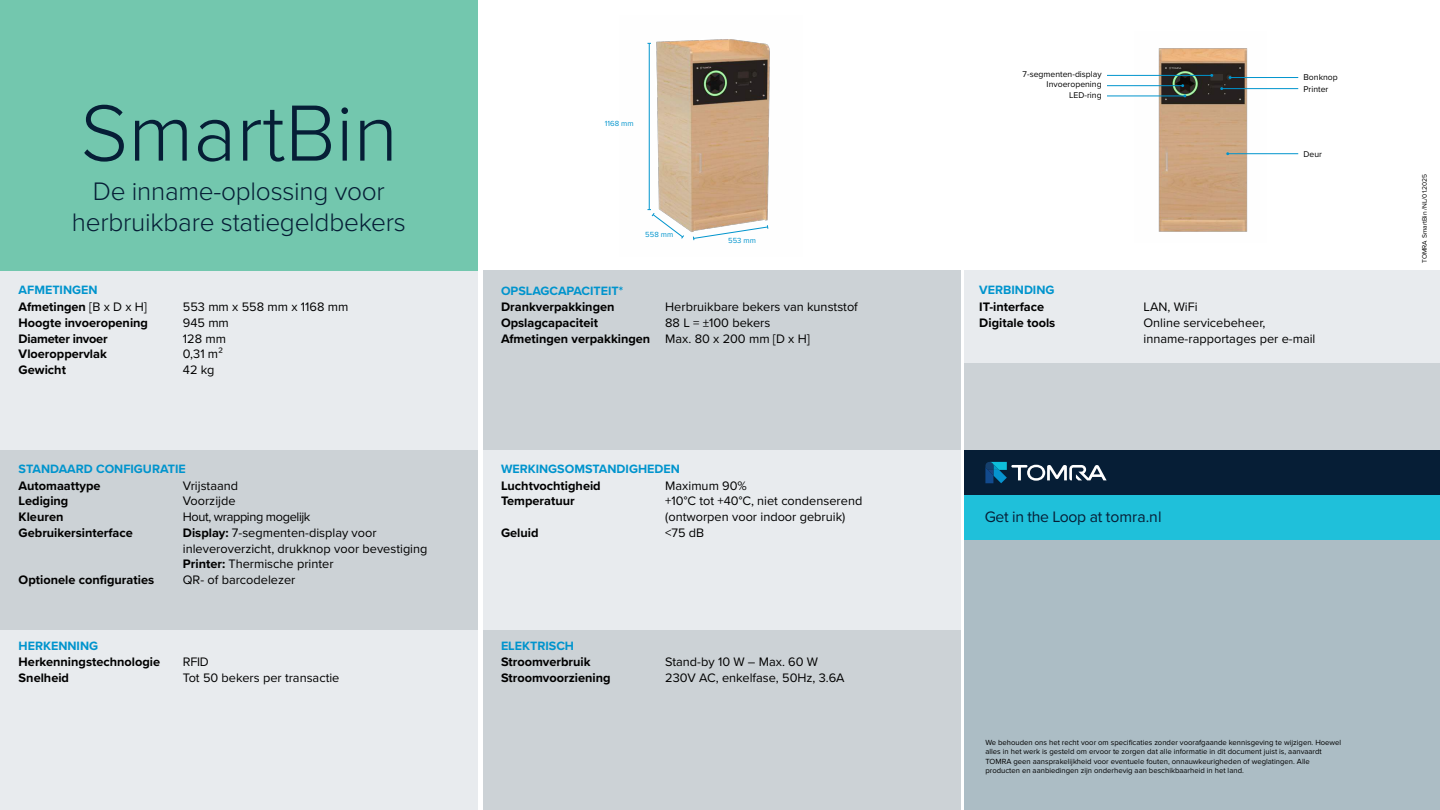
<style>
.page{position:relative;width:1440px;height:810px;background:#fff}
.page>*{position:absolute;margin:0;border:0;box-sizing:border-box;transform-origin:0 0}
.t1{font:300 82.5px "Proxima Nova";color:#061e36}
.t2{font:300 26.25px/31.5px "Proxima Nova";letter-spacing:-.01em;color:#061e36;text-align:center}
.t3{font:15.75px "Proxima Nova";letter-spacing:-.02em;color:#061e36}
.t4{font:12.75px/15.8px "Proxima Nova";color:#000}
.t5{font:700 12.75px "Proxima Nova";color:#000}
.t6{font:12.75px "Proxima Nova";letter-spacing:-.03em;color:#000}
.t7{font:700 12.75px "Proxima Nova";letter-spacing:-.02em;color:#000}
.t8{font:700 12.52px "Proxima Nova";color:#0094cd}
.t9{font:8.62px "Proxima Nova";color:#000}
.t10{font:7.73px/9.2px "Proxima Nova";color:#000}
.t11{font:7.73px "Proxima Nova";color:#0094cd}
.t12{font:6.75px "Proxima Nova";color:#000}
.s1{font-weight:400}
.s2{font-weight:700}
</style>
<div class="page">
<img style="left:647px;top:39px;width:123px;height:193px">
<img style="left:1134px;top:48px;width:132px;height:184px">
<div style="left:965px;top:362px;width:475px;height:88px;background:#ccd2d6"></div>
<div style="left:0;top:270px;width:478px;height:180px;background:#e8ebee"></div>
<div style="left:483px;top:270px;width:477px;height:180px;background:#ccd2d6"></div>
<div style="left:965px;top:270px;width:475px;height:93px;background:#e8ebee"></div>
<div style="left:0;top:450px;width:478px;height:180px;background:#ccd2d6"></div>
<div style="left:483px;top:450px;width:477px;height:180px;background:#e8ebee"></div>
<div style="left:0;top:630px;width:478px;height:180px;background:#e8ebee"></div>
<div style="left:483px;top:630px;width:477px;height:180px;background:#ccd2d6"></div>
<hr style="left:1230px;top:77px;width:68px;height:1px;background:#0094cd">
<hr style="left:1107px;top:75px;width:105px;height:1px;background:#0094cd">
<hr style="left:1222px;top:88px;width:76px;height:1px;background:#0094cd">
<hr style="left:1107px;top:85px;width:76px;height:1px;background:#0094cd">
<hr style="left:1228px;top:153px;width:70px;height:1px;background:#0094cd">
<div style="left:0;top:0;width:478px;height:270px;background:#73c7ae"></div>
<hr style="left:649px;top:43px;width:1px;height:167px;background:#0094cd">
<svg style="left:647px;top:209px;width:38px;height:30px"></svg>
<svg style="left:692px;top:224px;width:77px;height:17px"></svg>
<div style="left:965px;top:450px;width:475px;height:360px;background:#acbdc5"></div>
<div style="left:965px;top:450px;width:475px;height:45px;background:#061e36"></div>
<svg style="left:985px;top:462px;width:122px;height:21px"></svg>
<div style="left:965px;top:495px;width:475px;height:45px;background:#1fc0da"></div>
<hr style="left:1107px;top:96px;width:78px;height:1px;background:#0094cd">
<p class="t9" style="left:1023px;top:70px;width:81px">7-segmenten-display</p>
<p class="t9" style="left:1069px;top:91px;width:34px">LED-ring</p>
<p class="t9" style="left:1047px;top:80px;width:57px">Invoeropening</p>
<p class="t9" style="left:1304px;top:73px;width:36px">Bonknop</p>
<p class="t9" style="left:1304px;top:85px;width:26px">Printer</p>
<h1 class="t1" style="left:80px;top:99px;width:319px">SmartBin</h1>
<h2 class="t2" style="left:72px;top:177px;width:335px">De inname-oplossing voor herbruikbare statiegeldbekers</h2>
<p class="t11" style="left:605px;top:119px;width:30px">1168 mm</p>
<p class="t11" style="left:645px;top:231px;width:29px">558 mm</p>
<p class="t11" style="left:728px;top:237px;width:29px">553 mm</p>
<p class="t9" style="left:1304px;top:150px;width:20px">Deur</p>
<p class="t12" style="left:1421px;top:263px;width:91px;rotate:-90deg">TOMRA SmartBin /NL/01.2025</p>
<p class="t8" style="left:19px;top:285px;width:80px">AFMETINGEN</p>
<p class="t8" style="left:501px;top:285px;width:124px">OPSLAGCAPACITEIT*</p>
<p class="t8" style="left:979px;top:285px;width:77px">VERBINDING</p>
<p class="t5" style="left:19px;top:301px;width:130px">Afmetingen <span class="s1">[B x D x H]</span></p>
<p class="t4" style="left:183px;top:299px;width:167px">553 mm x 558 mm x 1168 mm</p>
<p class="t5" style="left:19px;top:317px;width:131px">Hoogte invoeropening</p>
<p class="t4" style="left:183px;top:315px;width:48px">945 mm</p>
<p class="t7" style="left:19px;top:333px;width:90px">Diameter invoer</p>
<p class="t4" style="left:183px;top:331px;width:45px">128 mm</p>
<p class="t5" style="left:19px;top:349px;width:90px">Vloeroppervlak</p>
<p class="t4" style="left:183px;top:346px;width:42px">0,31 m²</p>
<p class="t5" style="left:19px;top:364px;width:49px">Gewicht</p>
<p class="t4" style="left:183px;top:362px;width:33px">42 kg</p>
<p class="t5" style="left:501px;top:301px;width:115px">Drankverpakkingen</p>
<p class="t4" style="left:665px;top:299px;width:194px">Herbruikbare bekers van kunststof</p>
<p class="t5" style="left:501px;top:317px;width:99px">Opslagcapaciteit</p>
<p class="t4" style="left:501px;top:315px;width:310px;text-indent:164px">88 L = ±100 bekers<br><span class="s2">Afmetingen verpakkingen</span> Max. 80 x 200 mm [D x H]</p>
<p class="t5" style="left:979px;top:301px;width:67px">IT-interface</p>
<p class="t4" style="left:1144px;top:299px;width:56px">LAN, WiFi</p>
<p class="t5" style="left:979px;top:317px;width:78px">Digitale tools</p>
<p class="t4" style="left:1144px;top:315px;width:173px">Online servicebeheer, inname-rapportages per e-mail</p>
<p class="t8" style="left:19px;top:463px;width:169px">STANDAARD CONFIGURATIE</p>
<p class="t8" style="left:501px;top:464px;width:180px">WERKINGSOMSTANDIGHEDEN</p>
<p class="t5" style="left:19px;top:480px;width:83px">Automaattype</p>
<p class="t4" style="left:183px;top:478px;width:57px">Vrijstaand</p>
<p class="t5" style="left:19px;top:496px;width:51px">Lediging</p>
<p class="t4" style="left:183px;top:493px;width:54px">Voorzijde</p>
<p class="t5" style="left:19px;top:512px;width:46px">Kleuren</p>
<p class="t6" style="left:183px;top:511px;width:129px">Hout, wrapping mogelijk</p>
<p class="t5" style="left:19px;top:527px;width:116px">Gebruikersinterface</p>
<p class="t4" style="left:183px;top:525px;width:246px"><span class="s2">Display:</span> 7-segmenten-display voor inleveroverzicht, drukknop voor bevestiging<br><span class="s2">Printer:</span> Thermische printer</p>
<p class="t5" style="left:19px;top:575px;width:137px">Optionele configuraties</p>
<p class="t4" style="left:183px;top:572px;width:114px">QR- of barcodelezer</p>
<p class="t5" style="left:501px;top:480px;width:101px">Luchtvochtigheid</p>
<p class="t4" style="left:665px;top:478px;width:83px">Maximum 90%</p>
<p class="t5" style="left:501px;top:496px;width:75px">Temperatuur</p>
<p class="t4" style="left:665px;top:494px;width:199px">+10°C tot +40°C, niet condenserend (ontworpen voor indoor gebruik)</p>
<p class="t5" style="left:501px;top:527px;width:39px">Geluid</p>
<p class="t4" style="left:665px;top:525px;width:41px">&lt;75 dB</p>
<p class="t3" style="left:985px;top:509px;width:178px">Get in the Loop at tomra.nl</p>
<p class="t8" style="left:19px;top:641px;width:81px">HERKENNING</p>
<p class="t8" style="left:501px;top:641px;width:75px">ELEKTRISCH</p>
<p class="t5" style="left:19px;top:657px;width:143px">Herkenningstechnologie</p>
<p class="t4" style="left:183px;top:655px;width:27px">RFID</p>
<p class="t5" style="left:19px;top:673px;width:52px">Snelheid</p>
<p class="t4" style="left:183px;top:670px;width:158px">Tot 50 bekers per transactie</p>
<p class="t5" style="left:501px;top:657px;width:91px">Stroomverbruik</p>
<p class="t4" style="left:665px;top:655px;width:154px">Stand-by 10 W – Max. 60 W</p>
<p class="t5" style="left:501px;top:673px;width:111px">Stroomvoorziening</p>
<p class="t4" style="left:665px;top:670px;width:181px">230V AC, enkelfase, 50Hz, 3.6A</p>
<p class="t10" style="left:985px;top:738px;width:357px">We behouden ons het recht voor om specificaties zonder voorafgaande kennisgeving te wijzigen. Hoewel alles in het werk is gesteld om ervoor te zorgen dat alle informatie in dit document juist is, aanvaardt TOMRA geen aansprakelijkheid voor eventuele fouten, onnauwkeurigheden of weglatingen. Alle producten en aanbiedingen zijn onderhevig aan beschikbaarheid in het land.</p>
</div>
